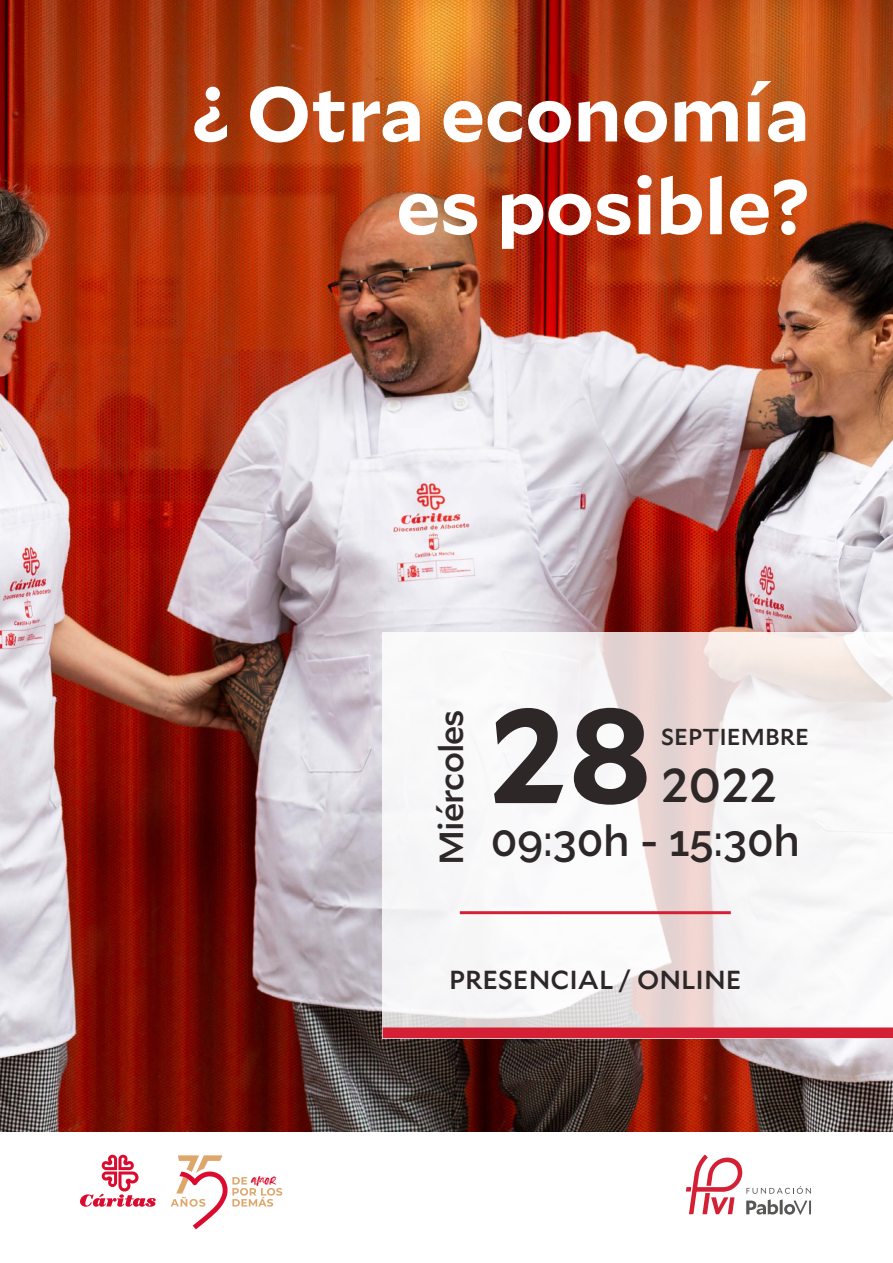
<style>
.page{position:relative;width:893px;height:1263px;background:#fff}
.page>*{position:absolute;margin:0;border:0;box-sizing:border-box;transform-origin:0 0}
.t1{font:700 133.8px "Mallory";color:#2d2728}
.t2{font:700 77.25px/92.7px "Mallory";color:#fff;text-align:right}
.t3{font:500 48px "Mallory";color:#2d2728}
.t4{font:600 43.5px "Raleway";color:#2d2728}
.t5{font:500 34.05px "Mallory";letter-spacing:-.03em;color:#2d2728}
.t6{font:500 26.55px "Mallory";color:#2d2728}
.t7{font:500 23.55px "Mallory";color:#2d2728}
</style>
<div class="page">
<img style="left:0;top:0;width:893px;height:1131px">
<svg style="left:383px;top:632px;width:510px;height:395px"></svg>
<svg style="left:686px;top:1155px;width:125px;height:60px"></svg>
<svg style="left:80px;top:1155px;width:76px;height:52px"></svg>
<svg style="left:171px;top:1155px;width:111px;height:74px"></svg>
<hr style="left:460px;top:911px;width:271px;height:3px;background:#d42035">
<svg style="left:383px;top:1027px;width:510px;height:11px;background:#d4283c"></svg>
<p class="t2" style="left:192px;top:63px;width:619px">¿ Otra economía es posible?</p>
<p class="t5" style="left:426px;top:865px;width:157px;rotate:-90deg">Miércoles</p>
<h1 class="t1" style="left:489px;top:656px;width:165px">28</h1>
<p class="t7" style="left:661px;top:719px;width:149px">SEPTIEMBRE</p>
<p class="t3" style="left:661px;top:750px;width:118px">2022</p>
<p class="t4" style="left:491px;top:815px;width:311px">09:30h - 15:30h</p>
<p class="t6" style="left:449px;top:960px;width:294px">PRESENCIAL / ONLINE</p>
</div>
